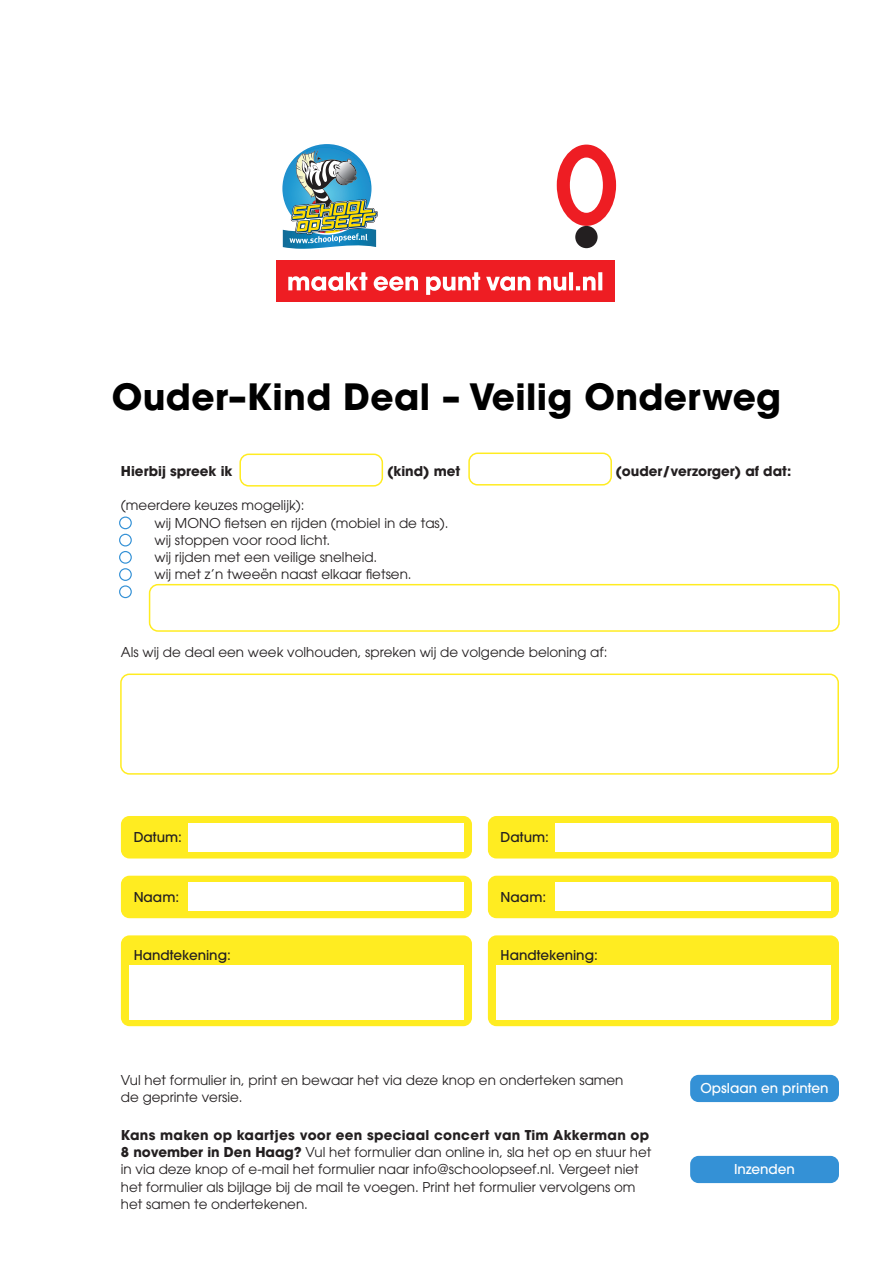
<style>
.page{position:relative;width:893px;height:1263px;background:#fff}
.page>*{position:absolute;margin:0;border:0;box-sizing:border-box;transform-origin:0 0}
.t1{font:700 36px "ITC Avant Garde Pro";letter-spacing:.01em;color:#000}
.ROV-_platte_tekst{font:13.5px/17.2px "ITC Avant Garde Pro";color:#231f20}
.ROV-_platte_tekst-2{font:500 13.5px "ITC Avant Garde Pro";color:#231f20}
.ROV-_platte_tekst-3{font:700 13.5px "ITC Avant Garde Pro";color:#231f20}
.ROV-_platte_tekst-4{font:500 13.5px "ITC Avant Garde Pro";color:#fff}
.s1{font-weight:700}
</style>
<div class="page">
<div style="left:149px;top:584px;width:691px;height:48px;border:2px solid #ffec21;border-radius:9px"></div>
<div style="left:121px;top:816px;width:351px;height:42px;background:#ffec21;border-radius:9px"></div>
<div style="left:121px;top:876px;width:351px;height:42px;background:#ffec21;border-radius:9px"></div>
<div style="left:488px;top:876px;width:351px;height:42px;background:#ffec21;border-radius:9px"></div>
<div style="left:121px;top:935px;width:351px;height:91px;background:#ffec21;border-radius:9px"></div>
<div style="left:488px;top:935px;width:351px;height:91px;background:#ffec21;border-radius:9px"></div>
<div style="left:239px;top:454px;width:144px;height:33px;border:2px solid #ffec21;border-radius:9px"></div>
<div style="left:488px;top:816px;width:351px;height:42px;background:#ffec21;border-radius:9px"></div>
<div style="left:468px;top:452px;width:144px;height:33px;border:2px solid #ffec21;border-radius:9px"></div>
<div style="left:119px;top:516px;width:13px;height:13px;border:1px solid #3491d6;border-radius:50%"></div>
<div style="left:119px;top:551px;width:13px;height:13px;border:1px solid #3491d6;border-radius:50%"></div>
<div style="left:119px;top:585px;width:13px;height:13px;border:1px solid #3491d6;border-radius:50%"></div>
<div style="left:119px;top:534px;width:13px;height:12px;border:1px solid #3491d6;border-radius:50%"></div>
<div style="left:119px;top:568px;width:13px;height:13px;border:1px solid #3491d6;border-radius:50%"></div>
<div style="left:690px;top:1156px;width:149px;height:27px;background:#3491d6;border-radius:9px"></div>
<div style="left:690px;top:1075px;width:149px;height:27px;background:#3491d6;border-radius:9px"></div>
<div style="left:120px;top:673px;width:719px;height:102px;border:2px solid #ffec21;border-radius:9px"></div>
<div style="left:188px;top:823px;width:275px;height:28px;background:#fff"></div>
<div style="left:188px;top:883px;width:275px;height:28px;background:#fff"></div>
<div style="left:555px;top:883px;width:275px;height:28px;background:#fff"></div>
<div style="left:555px;top:823px;width:275px;height:28px;background:#fff"></div>
<div style="left:129px;top:965px;width:334px;height:54px;background:#fff"></div>
<div style="left:496px;top:965px;width:334px;height:54px;background:#fff"></div>
<svg style="left:282px;top:143px;width:90px;height:91px"></svg>
<img style="left:283px;top:150px;width:95px;height:99px">
<div style="left:276px;top:260px;width:338px;height:42px;background:#ee1d23"></div>
<svg style="left:557px;top:145px;width:59px;height:81px"></svg>
<div style="left:575px;top:226px;width:23px;height:22px;background:#231f20;border-radius:50%"></div>
<svg style="left:288px;top:272px;width:314px;height:23px"></svg>
<p class="t1" style="left:112px;top:372px;width:671px">Ouder–Kind Deal – Veilig Onderweg</p>
<p class="ROV-_platte_tekst-3" style="left:121px;top:462px;width:113px">Hierbij spreek ik</p>
<p class="ROV-_platte_tekst-3" style="left:387px;top:462px;width:75px">(kind) met</p>
<p class="ROV-_platte_tekst-3" style="left:615px;top:462px;width:177px">(ouder/verzorger) af dat:</p>
<p class="ROV-_platte_tekst" style="left:121px;top:497px;width:185px">(meerdere keuzes mogelijk):</p>
<p class="ROV-_platte_tekst" style="left:155px;top:514px;width:295px">wij MONO fietsen en rijden (mobiel in de tas).</p>
<p class="ROV-_platte_tekst" style="left:155px;top:531px;width:177px">wij stoppen voor rood licht.</p>
<p class="ROV-_platte_tekst" style="left:155px;top:548px;width:224px">wij rijden met een veilige snelheid.</p>
<p class="ROV-_platte_tekst" style="left:155px;top:566px;width:259px">wij met z’n tweeën naast elkaar fietsen.</p>
<p class="ROV-_platte_tekst" style="left:121px;top:643px;width:488px">Als wij de deal een week volhouden, spreken wij de volgende beloning af:</p>
<p class="ROV-_platte_tekst-2" style="left:134px;top:829px;width:50px">Datum:</p>
<p class="ROV-_platte_tekst-2" style="left:501px;top:829px;width:50px">Datum:</p>
<p class="ROV-_platte_tekst-2" style="left:134px;top:888px;width:47px">Naam:</p>
<p class="ROV-_platte_tekst-2" style="left:501px;top:888px;width:47px">Naam:</p>
<p class="ROV-_platte_tekst-2" style="left:134px;top:946px;width:99px">Handtekening:</p>
<p class="ROV-_platte_tekst-2" style="left:501px;top:946px;width:99px">Handtekening:</p>
<p class="ROV-_platte_tekst" style="left:121px;top:1071px;width:504px">Vul het formulier in, print en bewaar het via deze knop en onderteken samen de geprinte versie.</p>
<p class="ROV-_platte_tekst" style="left:121px;top:1126px;width:532px"><span class="s1">Kans maken op kaartjes voor een speciaal concert van Tim Akkerman op 8 november in Den Haag?</span> Vul het formulier dan online in, sla het op en stuur het in via deze knop of e-mail het formulier naar info@schoolopseef.nl. Vergeet niet het formulier als bijlage bij de mail te voegen. Print het formulier vervolgens om het samen te ondertekenen.</p>
<p class="ROV-_platte_tekst-4" style="left:700px;top:1080px;width:130px">Opslaan en printen</p>
<p class="ROV-_platte_tekst-4" style="left:734px;top:1161px;width:62px">Inzenden</p>
</div>
